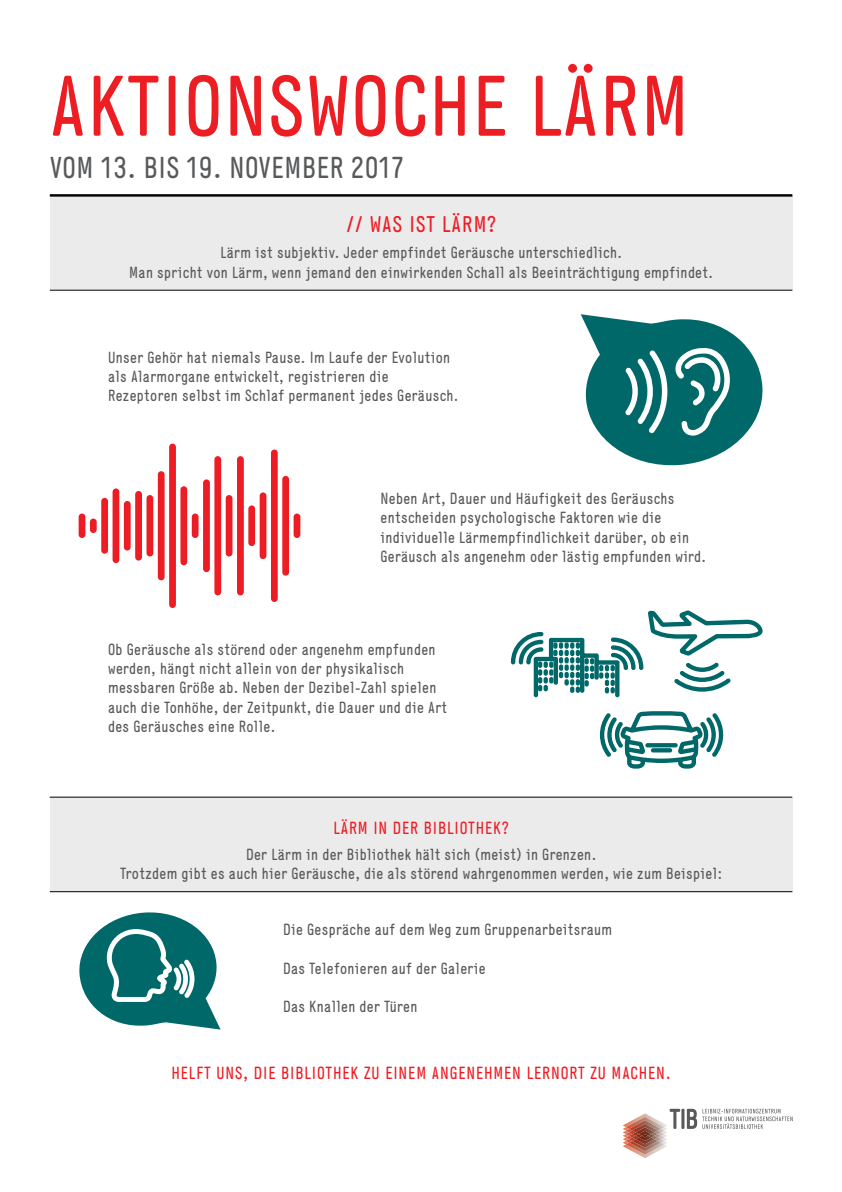
<style>
.page{position:relative;width:842px;height:1192px;background:#fff}
.page>*{position:absolute;margin:0;border:0;box-sizing:border-box;transform-origin:0 0}
.t1{font:85px "Generika MG";letter-spacing:.02em;color:#ed1d24}
.t2{font:30px "Generika MG";letter-spacing:.02em;color:#58595b}
.t3{font:22.5px "Generika MG";letter-spacing:.05em;color:#ed1d24}
.t4{font:17.45px "Generika MG";letter-spacing:.05em;color:#ed1d24}
.t5{font:16px/19.2px "Generika MG";letter-spacing:.02em;color:#58595b}
</style>
<div class="page">
<div style="left:50px;top:195px;width:742px;height:95px;background:#ebebec"></div>
<div style="left:50px;top:797px;width:742px;height:94px;background:#ebebec"></div>
<img style="left:623px;top:1113px;width:44px;height:45px">
<img style="left:626px;top:1117px;width:38px;height:38px">
<img style="left:629px;top:1120px;width:32px;height:31px">
<img style="left:632px;top:1124px;width:26px;height:24px">
<img style="left:636px;top:1127px;width:18px;height:17px">
<svg style="left:639px;top:1131px;width:12px;height:10px"></svg>
<svg style="left:670px;top:1109px;width:123px;height:20px"></svg>
<hr style="left:50px;top:194px;width:742px;height:3px;background:#000">
<hr style="left:50px;top:290px;width:742px;height:1px;background:#000">
<hr style="left:50px;top:891px;width:742px;height:1px;background:#000">
<div style="left:79px;top:514px;width:6px;height:24px;border:2px solid #ed1c24;border-radius:3px"></div>
<div style="left:91px;top:519px;width:5px;height:13px;background:#ed1d24;border-radius:3px"></div>
<div style="left:90px;top:519px;width:7px;height:14px;border:2px solid #ed1c24;border-radius:3px"></div>
<div style="left:102px;top:499px;width:5px;height:54px;background:#ed1d24;border-radius:3px"></div>
<div style="left:101px;top:498px;width:7px;height:56px;border:2px solid #ed1c24;border-radius:3px"></div>
<div style="left:113px;top:488px;width:6px;height:75px;border:2px solid #ed1c24;border-radius:3px"></div>
<div style="left:125px;top:502px;width:5px;height:48px;background:#ed1d24;border-radius:3px"></div>
<div style="left:124px;top:501px;width:7px;height:50px;border:2px solid #ed1c24;border-radius:3px"></div>
<div style="left:136px;top:492px;width:5px;height:68px;background:#ed1d24;border-radius:3px"></div>
<div style="left:135px;top:491px;width:7px;height:70px;border:2px solid #ed1c24;border-radius:3px"></div>
<div style="left:147px;top:495px;width:6px;height:61px;border:2px solid #ed1c24;border-radius:3px"></div>
<div style="left:159px;top:472px;width:5px;height:108px;background:#ed1d24;border-radius:3px"></div>
<div style="left:158px;top:471px;width:7px;height:109px;border:2px solid #ed1c24;border-radius:3px"></div>
<div style="left:170px;top:444px;width:5px;height:163px;background:#ed1d24;border-radius:3px"></div>
<div style="left:169px;top:444px;width:7px;height:164px;border:2px solid #ed1c24;border-radius:3px"></div>
<div style="left:181px;top:487px;width:5px;height:78px;background:#ed1d24;border-radius:3px"></div>
<div style="left:180px;top:486px;width:7px;height:79px;border:2px solid #ed1c24;border-radius:3px"></div>
<div style="left:193px;top:514px;width:5px;height:23px;background:#ed1d24;border-radius:3px"></div>
<div style="left:192px;top:514px;width:7px;height:24px;border:2px solid #ed1c24;border-radius:3px"></div>
<div style="left:204px;top:480px;width:5px;height:91px;background:#ed1d24;border-radius:3px"></div>
<div style="left:203px;top:479px;width:7px;height:93px;border:2px solid #ed1c24;border-radius:3px"></div>
<div style="left:215px;top:457px;width:5px;height:138px;background:#ed1d24;border-radius:3px"></div>
<div style="left:214px;top:456px;width:7px;height:139px;border:2px solid #ed1c24;border-radius:3px"></div>
<div style="left:226px;top:495px;width:6px;height:61px;border:2px solid #ed1c24;border-radius:3px"></div>
<div style="left:238px;top:457px;width:5px;height:138px;background:#ed1d24;border-radius:3px"></div>
<div style="left:237px;top:456px;width:7px;height:139px;border:2px solid #ed1c24;border-radius:3px"></div>
<div style="left:249px;top:506px;width:5px;height:39px;background:#ed1d24;border-radius:3px"></div>
<div style="left:248px;top:505px;width:7px;height:41px;border:2px solid #ed1c24;border-radius:3px"></div>
<div style="left:260px;top:492px;width:6px;height:67px;border:2px solid #ed1c24;border-radius:3px"></div>
<div style="left:272px;top:450px;width:5px;height:151px;background:#ed1d24;border-radius:3px"></div>
<div style="left:271px;top:450px;width:7px;height:152px;border:2px solid #ed1c24;border-radius:3px"></div>
<div style="left:283px;top:477px;width:5px;height:98px;background:#ed1d24;border-radius:3px"></div>
<div style="left:282px;top:476px;width:7px;height:100px;border:2px solid #ed1c24;border-radius:3px"></div>
<div style="left:294px;top:514px;width:6px;height:24px;border:2px solid #ed1c24;border-radius:3px"></div>
<svg style="left:581px;top:314px;width:182px;height:152px"></svg>
<svg style="left:599px;top:711px;width:125px;height:58px"></svg>
<div style="left:645px;top:743px;width:33px;height:4px;border:2px solid #006868"></div>
<div style="left:651px;top:748px;width:21px;height:4px;border:2px solid #006868"></div>
<svg style="left:510px;top:610px;width:253px;height:88px"></svg>
<hr style="left:50px;top:797px;width:742px;height:1px;background:#000">
<svg style="left:79px;top:912px;width:142px;height:118px"></svg>
<h1 class="t1" style="left:50px;top:57px;width:641px">AKTIONSWOCHE LÄRM</h1>
<h2 class="t2" style="left:50px;top:150px;width:356px">VOM 13. BIS 19. NOVEMBER 2017</h2>
<h3 class="t3" style="left:346px;top:211px;width:152px">// WAS IST LÄRM?</h3>
<p class="t5" style="left:129px;top:243px;width:585px;text-align:center">Lärm ist subjektiv. Jeder empfindet Geräusche unterschiedlich.<br>Man spricht von Lärm, wenn jemand den einwirkenden Schall als Beeinträchtigung empfindet.</p>
<p class="t5" style="left:108px;top:347px;width:352px">Unser Gehör hat niemals Pause. Im Laufe der Evolution als Alarmorgane entwickelt, registrieren die<br>Rezeptoren selbst im Schlaf permanent jedes Geräusch.</p>
<p class="t5" style="left:380px;top:489px;width:327px">Neben Art, Dauer und Häufigkeit des Geräuschs entscheiden psychologische Faktoren wie die individuelle Lärmempfindlichkeit darüber, ob ein Geräusch als angenehm oder lästig empfunden wird.</p>
<p class="t5" style="left:108px;top:640px;width:341px">Ob Geräusche als störend oder angenehm empfunden werden, hängt nicht allein von der physikalisch messbaren Größe ab. Neben der Dezibel-Zahl spielen auch die Tonhöhe, der Zeitpunkt, die Dauer und die Art des Geräusches eine Rolle.</p>
<p class="t4" style="left:333px;top:817px;width:177px">LÄRM IN DER BIBLIOTHEK?</p>
<p class="t5" style="left:120px;top:845px;width:603px;text-align:center">Der Lärm in der Bibliothek hält sich (meist) in Grenzen.<br>Trotzdem gibt es auch hier Geräusche, die als störend wahrgenommen werden, wie zum Beispiel:</p>
<p class="t5" style="left:283px;top:920px;width:331px">Die Gespräche auf dem Weg zum Gruppenarbeitsraum</p>
<p class="t5" style="left:283px;top:958px;width:204px">Das Telefonieren auf der Galerie</p>
<p class="t5" style="left:283px;top:997px;width:136px">Das Knallen der Türen</p>
<p class="t4" style="left:171px;top:1062px;width:501px">HELFT UNS, DIE BIBLIOTHEK ZU EINEM ANGENEHMEN LERNORT ZU MACHEN.</p>
</div>
